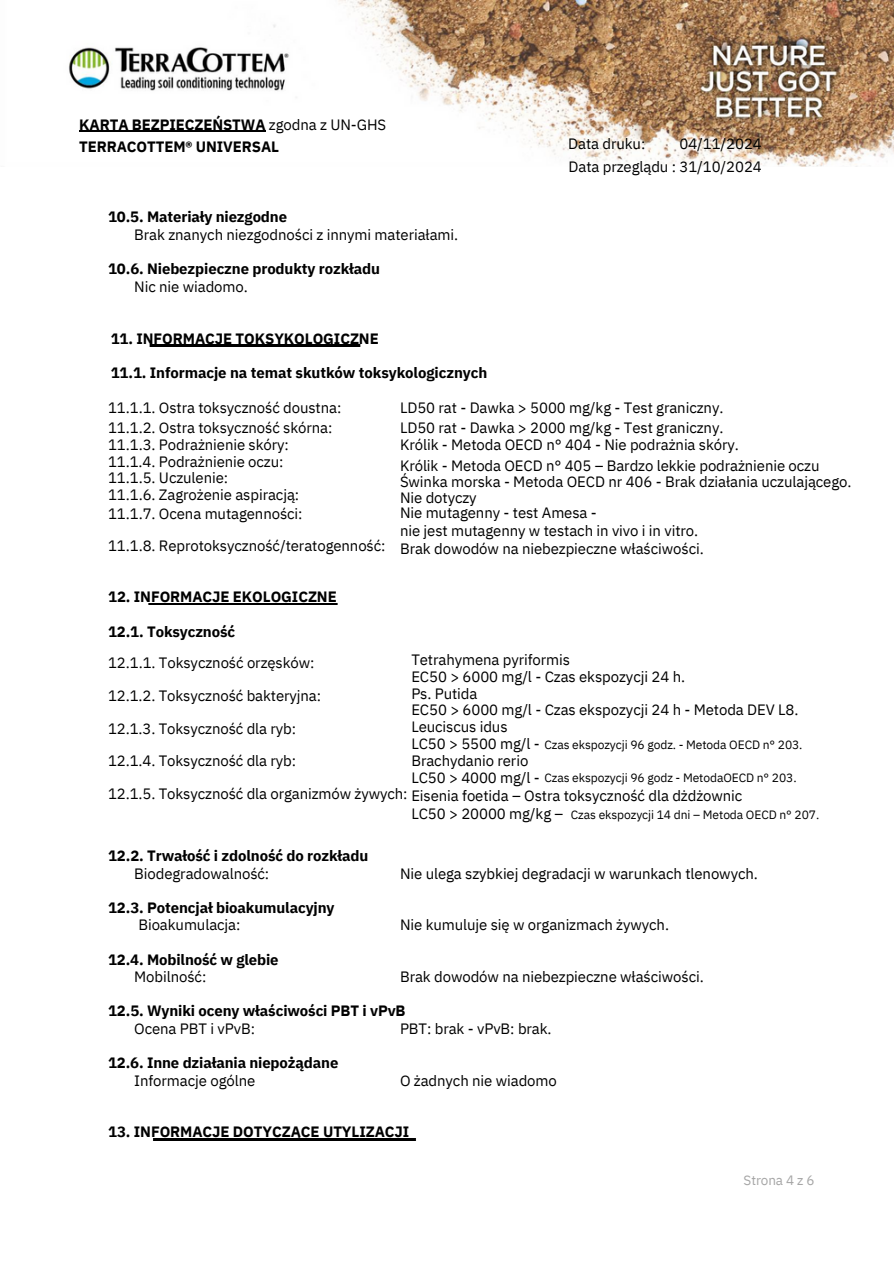
<style>
.page{position:relative;width:894px;height:1264px;background:#fff}
.page>*{position:absolute;margin:0;border:0;box-sizing:border-box;transform-origin:0 0}
.t1{font:15px/16.8px "IBM Plex Sans";letter-spacing:-.005em;color:#000}
.t2{font:700 15px/22.5px "IBM Plex Sans";letter-spacing:-.005em;color:#000}
.t3{font:13.5px "IBM Plex Sans";letter-spacing:-.005em;color:#a6a6a6}
.t4{font:12px "IBM Plex Sans";letter-spacing:-.01em;color:#000}
.s1{font-weight:400}
.s2{font-weight:700}
</style>
<div class="page">
<img style="left:69px;top:0;width:824px;height:167px">
<img style="left:153px;top:1138px;width:263px;height:1px">
<img style="left:149px;top:345px;width:212px;height:1px">
<img style="left:148px;top:603px;width:190px;height:2px">
<hr style="left:79px;top:131px;width:186px;height:1px;background:#000">
<h1 class="t2" style="left:79px;top:113px;width:308px">KARTA BEZPIECZEŃSTWA <span class="s1">zgodna z UN-GHS<br></span>TERRACOTTEM® UNIVERSAL</h1>
<p class="t2" style="left:108px;top:205px;width:180px">10.5. Materiały niezgodne</p>
<h3 class="t1" style="left:134px;top:226px;width:325px">Brak znanych niezgodności z innymi materiałami.</h3>
<h3 class="t2" style="left:108px;top:257px;width:273px">10.6. Niebezpieczne produkty rozkładu</h3>
<h3 class="t1" style="left:134px;top:278px;width:115px">Nic nie wiadomo.</h3>
<p class="t1" style="left:568px;top:135px;width:79px">Data druku:</p>
<h3 class="t1" style="left:568px;top:132px;width:195px;line-height:22.5px;text-align:right">04/11/2024<br>Data przeglądu : 31/10/2024</h3>
<h2 class="t2" style="left:111px;top:327px;width:269px">11. INFORMACJE TOKSYKOLOGICZNE</h2>
<h2 class="t2" style="left:111px;top:361px;width:378px">11.1. Informacje na temat skutków toksykologicznych</h2>
<h2 class="t1" style="left:108px;top:397px;width:235px;line-height:20.2px">11.1.1. Ostra toksyczność doustna:<br>11.1.2. Ostra toksyczność skórna:</h2>
<h2 class="t1" style="left:108px;top:435px;width:193px">11.1.3. Podrażnienie skóry:<br>11.1.4. Podrażnienie oczu:<br>11.1.5. Uczulenie:<br>11.1.6. Zagrożenie aspiracją:</h2>
<h2 class="t1" style="left:108px;top:498px;width:279px;line-height:31.5px">11.1.7. Ocena mutagenności:<br>11.1.8. Reprotoksyczność/teratogenność:</h2>
<h2 class="t1" style="left:400px;top:397px;width:325px;line-height:20.2px">LD50 rat - Dawka &gt; 5000 mg/kg - Test graniczny.<br>LD50 rat - Dawka &gt; 2000 mg/kg - Test graniczny.</h2>
<h2 class="t1" style="left:400px;top:433px;width:421px;line-height:21.3px">Królik - Metoda OECD n° 404 - Nie podrażnia skóry.<br>Królik - Metoda OECD n° 405 – Bardzo lekkie podrażnienie oczu</h2>
<h2 class="t1" style="left:400px;top:473px;width:453px;line-height:15.8px">Świnka morska - Metoda OECD nr 406 - Brak działania uczulającego.<br>Nie dotyczy<br>Nie mutagenny - test Amesa -</h2>
<h2 class="t1" style="left:400px;top:522px;width:299px">nie jest mutagenny w testach in vivo i in vitro.</h2>
<p class="t1" style="left:400px;top:540px;width:305px">Brak dowodów na niebezpieczne właściwości.</p>
<h3 class="t2" style="left:108px;top:585px;width:230px">12. INFORMACJE EKOLOGICZNE</h3>
<h3 class="t1" style="left:108px;top:615px;width:301px;line-height:32.4px"><span class="s2">12.1. Toksyczność<br></span>12.1.1. Toksyczność orzęsków:<br>12.1.2. Toksyczność bakteryjna:<br>12.1.3. Toksyczność dla ryb:<br>12.1.4. Toksyczność dla ryb:<br>12.1.5. Toksyczność dla organizmów żywych:</h3>
<h3 class="t1" style="left:411px;top:650px;width:388px">Tetrahymena pyriformis<br>EC50 &gt; 6000 mg/l - Czas ekspozycji 24 h.<br>Ps. Putida<br>EC50 &gt; 6000 mg/l - Czas ekspozycji 24 h - Metoda DEV L8.<br>Leuciscus idus<br>LC50 &gt; 5500 mg/l -</h3>
<h3 class="t1" style="left:411px;top:752px;width:130px">Brachydanio rerio<br>LC50 &gt; 4000 mg/l -</h3>
<h3 class="t1" style="left:411px;top:786px;width:332px">Eisenia foetida – Ostra toksyczność dla dżdżownic</h3>
<p class="t1" style="left:411px;top:804px;width:153px">LC50 &gt; 20000 mg/kg –</p>
<h2 class="t4" style="left:544px;top:736px;width:259px">Czas ekspozycji 96 godz. - Metoda OECD n° 203.</h2>
<h3 class="t4" style="left:544px;top:769px;width:253px">Czas ekspozycji 96 godz - MetodaOECD n° 203.</h3>
<h3 class="t4" style="left:570px;top:806px;width:250px">Czas ekspozycji 14 dni – Metoda OECD n° 207.</h3>
<h3 class="t2" style="left:108px;top:844px;width:262px">12.2. Trwałość i zdolność do rozkładu</h3>
<p class="t1" style="left:134px;top:864px;width:136px">Biodegradowalność:</p>
<h3 class="t1" style="left:400px;top:864px;width:359px">Nie ulega szybkiej degradacji w warunkach tlenowych.</h3>
<h3 class="t2" style="left:108px;top:895px;width:228px">12.3. Potencjał bioakumulacyjny</h3>
<p class="t1" style="left:138px;top:916px;width:104px">Bioakumulacja:</p>
<h2 class="t1" style="left:400px;top:916px;width:270px">Nie kumuluje się w organizmach żywych.</h2>
<h3 class="t2" style="left:108px;top:947px;width:172px">12.4. Mobilność w glebie</h3>
<h3 class="t1" style="left:134px;top:968px;width:74px">Mobilność:</h3>
<h2 class="t1" style="left:400px;top:968px;width:305px">Brak dowodów na niebezpieczne właściwości.</h2>
<h3 class="t2" style="left:108px;top:999px;width:299px">12.5. Wyniki oceny właściwości PBT i vPvB</h3>
<h3 class="t1" style="left:134px;top:1019px;width:122px">Ocena PBT i vPvB:</h3>
<h2 class="t1" style="left:400px;top:1019px;width:153px">PBT: brak - vPvB: brak.</h2>
<h3 class="t2" style="left:108px;top:1051px;width:232px">12.6. Inne działania niepożądane</h3>
<h3 class="t1" style="left:134px;top:1071px;width:122px">Informacje ogólne</h3>
<h2 class="t1" style="left:400px;top:1071px;width:158px">O żadnych nie wiadomo</h2>
<h3 class="t2" style="left:108px;top:1120px;width:302px">13. INFORMACJE DOTYCZĄCE UTYLIZACJI</h3>
<h3 class="t3" style="left:743px;top:1171px;width:72px">Strona 4 z 6</h3>
</div>
